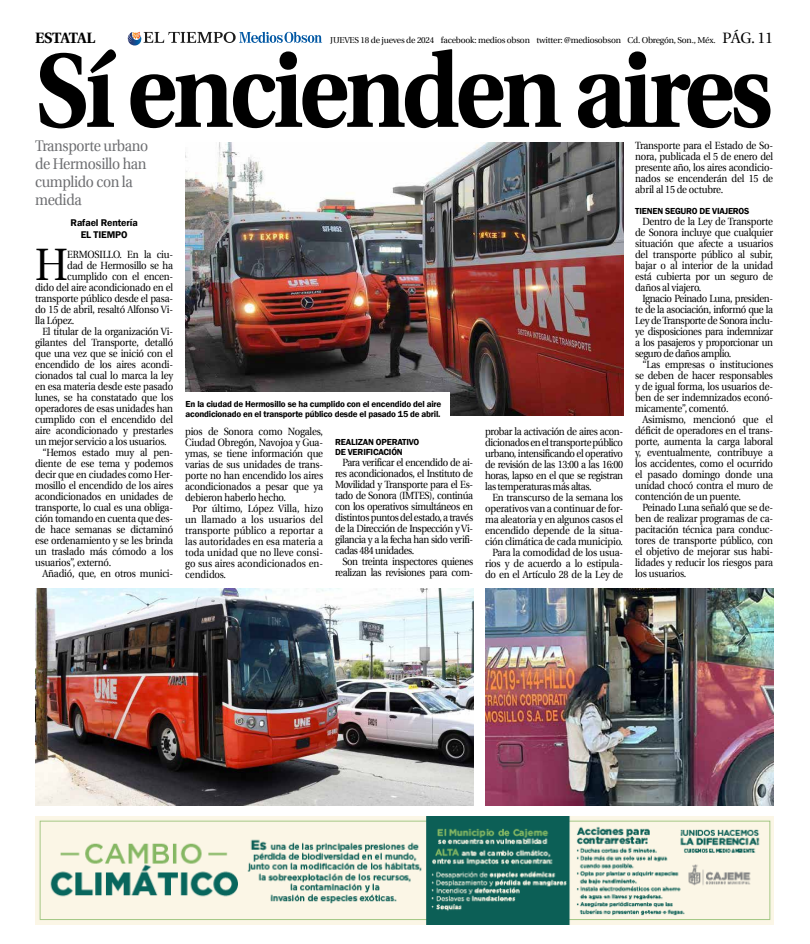
<style>
.page{position:relative;width:810px;height:944px;background:#fff}
.page>*{position:absolute;margin:0;border:0;box-sizing:border-box;transform-origin:0 0}
.t1{font:700 104.7px "Utopia";letter-spacing:-.04em;color:#000;scale:.91 1}
.t2{font:45.4px "Utopia";color:#000;scale:.91 1}
.t3{font:15.4px/18px "Utopia";letter-spacing:-.025em;color:#6d6e71;scale:.91 1}
.t4{font:700 15px "Utopia";letter-spacing:-.05em;color:#000}
.t5{font:10.4px/11px "Utopia";letter-spacing:-.02em;color:#000;text-align:justify;scale:.91 1}
.t6{font:10.4px/11px "Utopia";letter-spacing:-.04em;color:#000;text-align:right;scale:.91 1}
.t7{font:600 10px/12px "Franklin Gothic";letter-spacing:-.01em;color:#000;text-align:center}
.t8{font:600 9px/10px "Franklin Gothic";letter-spacing:-.02em;color:#000}
.t9{font:8.5px "Utopia";letter-spacing:-.025em;color:#000}
.s1{font-size:15px}
</style>
<div class="page">
<svg style="left:128px;top:32px;width:194px;height:13px"></svg>
<img style="left:35px;top:816px;width:738px;height:108px">
<img style="left:185px;top:142px;width:438px;height:273px">
<img style="left:35px;top:588px;width:438px;height:217px">
<img style="left:485px;top:588px;width:288px;height:217px">
<div style="left:178px;top:392px;width:271px;height:32px;background:#fff"></div>
<h3 class="t4" style="left:35px;top:29px;width:61px">ESTATAL</h3>
<p class="t9" style="left:330px;top:35px;width:444px">JUEVES 18 de jueves de 2024 facebook: medios obson twitter: @mediosobson Cd. Obregón, Son., Méx. <span class="s1">PÁG. 11</span></p>
<h1 class="t1" style="left:35px;top:31px;width:812px">Sí encienden aires</h1>
<h3 class="t3" style="left:35px;top:137px;width:126px">Transporte urbano de Hermosillo han cumplido con la medida</h3>
<p class="t7" style="left:71px;top:217px;width:69px">Rafael Rentería<br>EL TIEMPO</p>
<h2 class="t2" style="left:35px;top:239px;width:38px">H</h2>
<p class="t5" style="left:67px;top:249px;width:118px">ERMOSILLO. En la ciu-</p>
<p class="t5" style="left:635px;top:140px;width:153px">Transporte para el Estado de So&shy;nora, publicada el 5 de enero del presente año, los aires acondicio&shy;nados se encenderán del 15 de abril al 15 de octubre.</p>
<p class="t8" style="left:635px;top:206px;width:116px">TIENEN SEGURO DE VIAJEROS</p>
<p class="t5" style="left:635px;top:216px;width:153px;text-indent:7px">Dentro de la Ley de Transporte de Sonora incluye que cualquier situación que afecte a usuarios del transporte público al subir, bajar o al interior de la unidad está cubierta por un seguro de daños al viajero.</p>
<p class="t5" style="left:635px;top:293px;width:153px;text-indent:7px">Ignacio Peinado Luna, presiden&shy;te de la asociación, informó que la Ley de Transporte de Sonora inclu&shy;ye disposiciones para indemnizar a los pasajeros y proporcionar un seguro de daños amplio.</p>
<p class="t5" style="left:635px;top:359px;width:153px;text-indent:7px">“Las empresas o instituciones se deben de hacer responsables y de igual forma, los usuarios de&shy;ben de ser indemnizados econó&shy;micamente”, comentó.</p>
<p class="t5" style="left:635px;top:414px;width:153px;text-indent:7px">Asimismo, mencionó que el déficit de operadores en el trans&shy;porte, aumenta la carga laboral y, eventualmente, contribuye a los accidentes, como el ocurrido el pasado domingo donde una unidad chocó contra el muro de contención de un puente.</p>
<p class="t5" style="left:635px;top:502px;width:153px;text-indent:7px">Peinado Luna señaló que se de&shy;ben de realizar programas de ca&shy;pacitación técnica para conduc&shy;tores de transporte público, con el objetivo de mejorar sus habi&shy;lidades y reducir los riesgos para los usuarios.</p>
<p class="t5" style="left:67px;top:260px;width:118px">dad de Hermosillo se ha</p>
<p class="t5" style="left:67px;top:271px;width:118px">cumplido con el encen-</p>
<p class="t5" style="left:35px;top:282px;width:153px">dido del aire acondicionado en el</p>
<p class="t5" style="left:35px;top:293px;width:153px">transporte público desde el pasa-</p>
<p class="t5" style="left:35px;top:304px;width:153px">do 15 de abril, resaltó Alfonso Vi-</p>
<p class="t5" style="left:35px;top:315px;width:45px">lla López.</p>
<p class="t5" style="left:42px;top:326px;width:145px">El titular de la organización Vi-</p>
<p class="t5" style="left:35px;top:337px;width:153px">gilantes del Transporte, detalló</p>
<p class="t5" style="left:35px;top:348px;width:153px">que una vez que se inició con el</p>
<p class="t5" style="left:35px;top:359px;width:153px">encendido de los aires acondi-</p>
<p class="t5" style="left:35px;top:370px;width:153px">cionados tal cual lo marca la ley</p>
<p class="t5" style="left:35px;top:381px;width:153px">en esa materia desde este pasado</p>
<p class="t5" style="left:35px;top:392px;width:153px">lunes, se ha constatado que los</p>
<p class="t5" style="left:35px;top:403px;width:153px">operadores de esas unidades han</p>
<p class="t5" style="left:35px;top:414px;width:153px">cumplido con el encendido del</p>
<p class="t5" style="left:35px;top:425px;width:153px">aire acondicionado y prestarles</p>
<p class="t5" style="left:35px;top:436px;width:146px">un mejor servicio a los usuarios.</p>
<p class="t5" style="left:42px;top:447px;width:145px">“Hemos estado muy al pen-</p>
<p class="t5" style="left:35px;top:458px;width:153px">diente de ese tema y podemos</p>
<p class="t5" style="left:35px;top:469px;width:153px">decir que en ciudades como Her-</p>
<p class="t5" style="left:35px;top:480px;width:153px">mosillo el encendido de los aires</p>
<p class="t5" style="left:35px;top:491px;width:153px">acondicionados en unidades de</p>
<p class="t5" style="left:35px;top:502px;width:153px">transporte, lo cual es una obliga-</p>
<p class="t5" style="left:35px;top:513px;width:153px">ción tomando en cuenta que des-</p>
<p class="t5" style="left:35px;top:524px;width:153px">de hace semanas se dictaminó</p>
<p class="t5" style="left:35px;top:535px;width:153px">ese ordenamiento y se les brinda</p>
<p class="t5" style="left:35px;top:546px;width:153px">un traslado más cómodo a los</p>
<p class="t5" style="left:35px;top:557px;width:85px">usuarios”, externó.</p>
<p class="t5" style="left:42px;top:568px;width:145px">Añadió, que, en otros munici-</p>
<p class="t8" style="left:186px;top:398px;width:257px">En la ciudad de Hermosillo se ha cumplido con el encendido del aire acondicionado en el transporte público desde el pasado 15 de abril.</p>
<p class="t5" style="left:485px;top:426px;width:153px">probar la activación de aires acon&shy;dicionados en el transporte público urbano, intensificando el operativo de revisión de las 13:00 a las 16:00 horas, lapso en el que se registran las temperaturas más altas.</p>
<p class="t5" style="left:485px;top:492px;width:153px;text-align:right">En transcurso de la semana los operativos van a continuar de for&shy;ma aleatoria y en algunos casos el encendido depende de la situa&shy;ción climática de cada municipio.<br>Para la comodidad de los usua&shy;rios y de acuerdo a lo estipula&shy;do en el Artículo 28 de la Ley de</p>
<p class="t5" style="left:185px;top:426px;width:153px">pios de Sonora como Nogales, Ciudad Obregón, Navojoa y Gua&shy;ymas, se tiene información que varias de sus unidades de trans&shy;porte no han encendido los aires acondicionados a pesar que ya debieron haberlo hecho.</p>
<p class="t5" style="left:185px;top:503px;width:153px;text-indent:7px">Por último, López Villa, hizo un llamado a los usuarios del transporte público a reportar a las autoridades en esa materia a toda unidad que no lleve consi&shy;go sus aires acondicionados en&shy;cendidos.</p>
<p class="t8" style="left:335px;top:436px;width:86px">REALIZAN OPERATIVO<br>DE VERIFICACIÓN</p>
<p class="t5" style="left:335px;top:456px;width:153px;text-indent:7px">Para verificar el encendido de ai&shy;res acondicionados, el Instituto de Movilidad y Transporte para el Es&shy;tado de Sonora (IMTES), continúa con los operativos simultáneos en distintos puntos del estado, a través de la Dirección de Inspección y Vi&shy;gilancia y a la fecha han sido verifi&shy;cadas 484 unidades.</p>
<p class="t6" style="left:335px;top:556px;width:153px">Son treinta inspectores quienes realizan las revisiones para com-</p>
</div>
